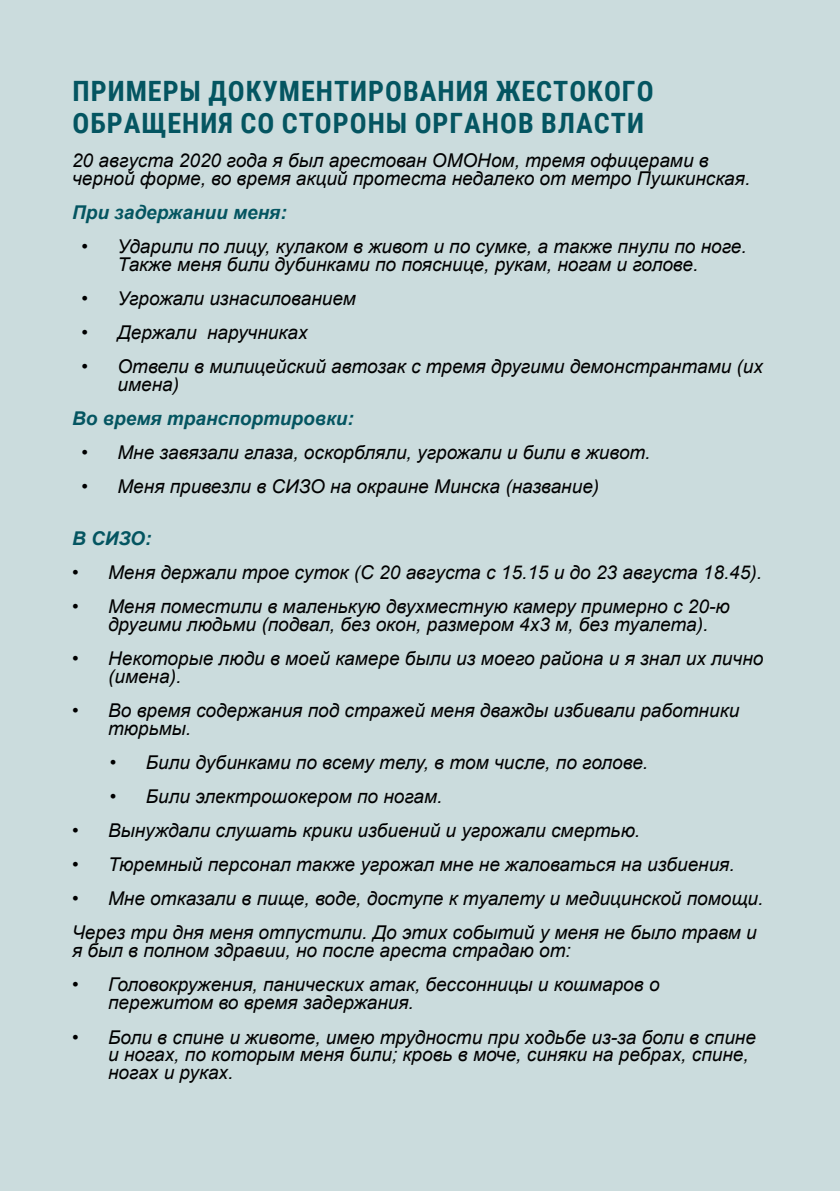
<style>
.page{position:relative;width:840px;height:1191px;background:#fff}
.page>*{position:absolute;margin:0;border:0;box-sizing:border-box;transform-origin:0 0}
.t1{font:700 28px/32px "Roboto Condensed";letter-spacing:.035em;color:#045561}
.t2{font:italic 19px/18px "Arial";color:#000}
.t3{font:italic 700 19px "Arial";color:#045561}
</style>
<div class="page">
<div style="left:0;top:0;width:839px;height:1191px;background:#cbdcdd"></div>
<h1 class="t1" style="left:72px;top:74px;width:582px">ПРИМЕРЫ ДОКУМЕНТИРОВАНИЯ ЖЕСТОКОГО<br>ОБРАЩЕНИЯ СО СТОРОНЫ ОРГАНОВ ВЛАСТИ</h1>
<p class="t2" style="left:72px;top:152px;width:679px">20 августа 2020 года я был арестован ОМОНом, тремя офицерами в черной форме, во время акций протеста недалеко от метро Пушкинская.</p>
<p class="t3" style="left:72px;top:200px;width:216px">При задержании меня:</p>
<p class="t2" style="left:117px;top:238px;width:630px;text-indent:-36px">• Ударили по лицу, кулаком в живот и по сумке, а также пнули по ноге.<br>Также меня били дубинками по пояснице, рукам, ногам и голове.</p>
<p class="t2" style="left:81px;top:290px;width:276px">• Угрожали изнасилованием</p>
<p class="t2" style="left:81px;top:324px;width:227px">• Держали наручниках</p>
<p class="t2" style="left:117px;top:358px;width:646px;text-indent:-36px">• Отвели в милицейский автозак с тремя другими демонстрантами (их имена)</p>
<p class="t3" style="left:72px;top:406px;width:283px">Во время транспортировки:</p>
<p class="t2" style="left:81px;top:444px;width:570px">• Мне завязали глаза, оскорбляли, угрожали и били в живот.</p>
<p class="t2" style="left:81px;top:478px;width:519px">• Меня привезли в СИЗО на окраине Минска (название)</p>
<p class="t3" style="left:72px;top:526px;width:81px">В СИЗО:</p>
<p class="t2" style="left:72px;top:564px;width:691px">• Меня держали трое суток (С 20 августа с 15.15 и до 23 августа 18.45).</p>
<p class="t2" style="left:108px;top:598px;width:622px;text-indent:-36px">• Меня поместили в маленькую двухместную камеру примерно с 20-ю другими людьми (подвал, без окон, размером 4х3 м, без туалета).</p>
<p class="t2" style="left:108px;top:650px;width:656px;text-indent:-36px">• Некоторые люди в моей камере были из моего района и я знал их лично (имена).</p>
<p class="t2" style="left:108px;top:702px;width:632px;text-indent:-36px">• Во время содержания под стражей меня дважды избивали работники тюрьмы.</p>
<p class="t2" style="left:110px;top:754px;width:539px">• Били дубинками по всему телу, в том числе, по голове.</p>
<p class="t2" style="left:110px;top:788px;width:334px">• Били электрошокером по ногам.</p>
<p class="t2" style="left:72px;top:822px;width:569px">• Вынуждали слушать крики избиений и угрожали смертью.</p>
<p class="t2" style="left:72px;top:856px;width:663px">• Тюремный персонал также угрожал мне не жаловаться на избиения.</p>
<p class="t2" style="left:72px;top:882px;width:692px;line-height:34px">• Мне отказали в пище, воде, доступе к туалету и медицинской помощи.<br>Через три дня меня отпустили. До этих событий у меня не было травм и</p>
<p class="t2" style="left:72px;top:942px;width:500px">я был в полном здравии, но после ареста страдаю от:</p>
<p class="t2" style="left:108px;top:976px;width:552px;text-indent:-36px">• Головокружения, панических атак, бессонницы и кошмаров о пережитом во время задержания.</p>
<p class="t2" style="left:108px;top:1028px;width:649px;text-indent:-36px">• Боли в спине и животе, имею трудности при ходьбе из-за боли в спине и ногах, по которым меня били; кровь в моче, синяки на ребрах, спине, ногах и руках.</p>
</div>
